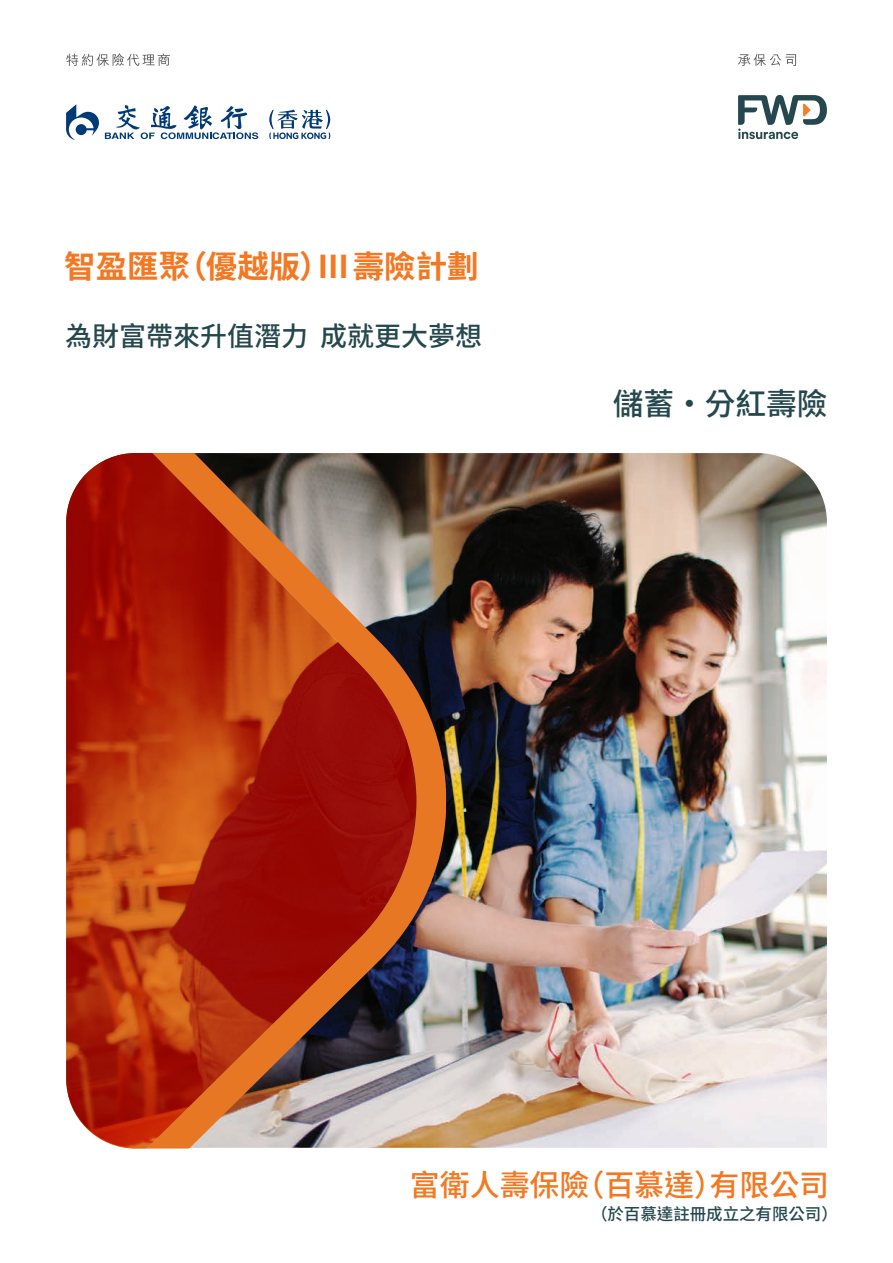
<style>
.page{position:relative;width:893px;height:1263px;background:#fff}
.page>*{position:absolute;margin:0;border:0;box-sizing:border-box;transform-origin:0 0}
.t1{font:700 31.5px "Noto Sans TC";color:#f47721}
.t2{font:500 30.75px "Noto Sans TC";letter-spacing:-.005em;color:#24484d}
.t3{font:500 30px "Noto Sans TC";letter-spacing:-.005em;color:#f47721}
.t4{font:500 27px "Noto Sans TC";color:#24484d}
.t5{font:500 16.5px "Noto Sans TC";letter-spacing:-.005em;color:#24484d}
</style>
<div class="page">
<img style="left:446px;top:453px;width:381px;height:695px">
<svg style="left:66px;top:453px;width:380px;height:695px;background:#a44128"></svg>
<svg style="left:66px;top:53px;width:104px;height:13px"></svg>
<svg style="left:738px;top:95px;width:89px;height:44px"></svg>
<svg style="left:738px;top:54px;width:58px;height:12px"></svg>
<svg style="left:105px;top:105px;width:153px;height:34px"></svg>
<svg style="left:66px;top:104px;width:33px;height:36px"></svg>
<svg style="left:269px;top:110px;width:61px;height:29px"></svg>
<p class="t1" style="left:64px;top:248px;width:416px">智盈匯聚（優越版）III壽險計劃</p>
<p class="t4" style="left:65px;top:321px;width:419px">為財富帶來升值潛力 成就更大夢想</p>
<p class="t2" style="left:613px;top:386px;width:216px">儲蓄・分紅壽險</p>
<p class="t3" style="left:410px;top:1168px;width:421px">富衛人壽保險（百慕達）有限公司</p>
<p class="t5" style="left:591px;top:1205px;width:248px">（於百慕達註冊成立之有限公司）</p>
</div>
